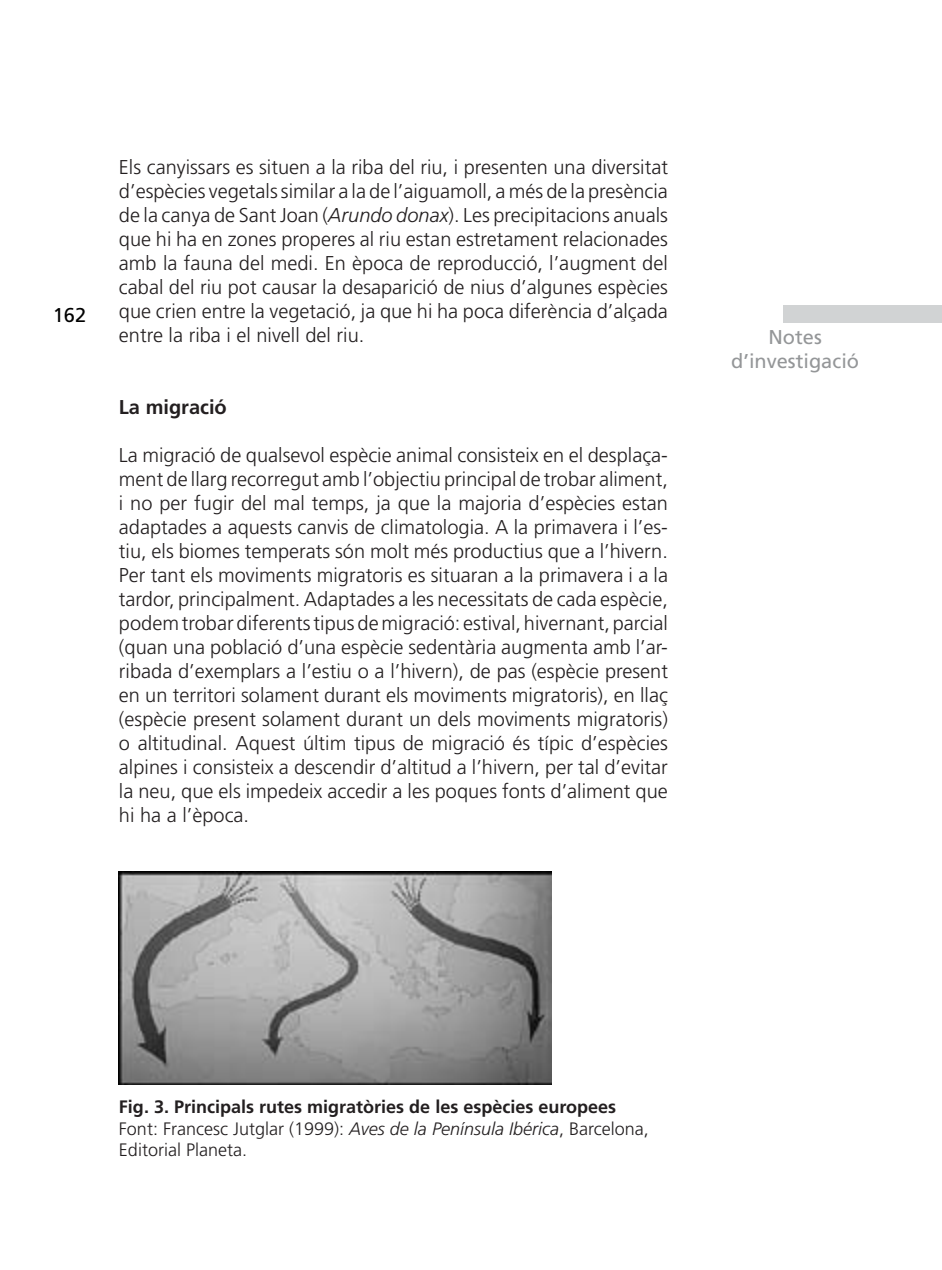
<style>
.page{position:relative;width:942px;height:1270px;background:#fff}
.page>*{position:absolute;margin:0;border:0;box-sizing:border-box;transform-origin:0 0}
.t1{font:300 20px/24px "Frutiger";color:#231f20;text-align:justify}
.t2{font:20px/24.2px "Frutiger";color:#949698;text-align:center}
.t3{font:700 20px "Frutiger";color:#231f20}
.t4{font:20px "Frutiger";color:#000}
.t5{font:300 18px/21.6px "Frutiger";color:#231f20}
.s1{font-style:italic}
.s2{font-weight:700}
</style>
<div class="page">
<img style="left:119px;top:872px;width:432px;height:212px">
<div style="left:783px;top:305px;width:158px;height:17px;background:#d1d3d4"></div>
<p class="t4" style="left:53px;top:303px;width:35px">162</p>
<p class="t1" style="left:119px;top:155px;width:550px">Els canyissars es situen a la riba del riu, i presenten una diversitat d’espècies vegetals similar a la de l’aiguamoll, a més de la presència de la canya de Sant Joan (<span class="s1">Arundo donax</span>). Les precipitacions anuals que hi ha en zones properes al riu estan estretament relacionades amb la fauna del medi. En època de reproducció, l’augment del cabal del riu pot causar la desaparició de nius d’algunes espècies que crien entre la vegetació, ja que hi ha poca diferència d’alçada entre la riba i el nivell del riu.</p>
<p class="t3" style="left:119px;top:395px;width:109px">La migració</p>
<p class="t1" style="left:119px;top:443px;width:550px">La migració de qualsevol espècie animal consisteix en el desplaça&shy;ment de llarg recorregut amb l’objectiu principal de trobar aliment, i no per fugir del mal temps, ja que la majoria d’espècies estan adaptades a aquests canvis de climatologia. A la primavera i l’es&shy;tiu, els biomes temperats són molt més productius que a l’hivern.<br>Per tant els moviments migratoris es situaran a la primavera i a la tardor, principalment. Adaptades a les necessitats de cada espècie, podem trobar diferents tipus de migració: estival, hivernant, parcial (quan una població d’una espècie sedentària augmenta amb l’ar&shy;ribada d’exemplars a l’estiu o a l’hivern), de pas (espècie present en un territori solament durant els moviments migratoris), en llaç (espècie present solament durant un dels moviments migratoris) o altitudinal. Aquest últim tipus de migració és típic d’espècies alpines i consisteix a descendir d’altitud a l’hivern, per tal d’evitar la neu, que els impedeix accedir a les poques fonts d’aliment que hi ha a l’època.</p>
<p class="t2" style="left:731px;top:325px;width:129px">Notes d’investigació</p>
<p class="t5" style="left:119px;top:1096px;width:531px"><span class="s2">Fig. 3. Principals rutes migratòries de les espècies europees<br></span>Font: Francesc Jutglar (1999): <span class="s1">Aves de la Península Ibérica</span>, Barcelona,<br>Editorial Planeta.</p>
</div>
